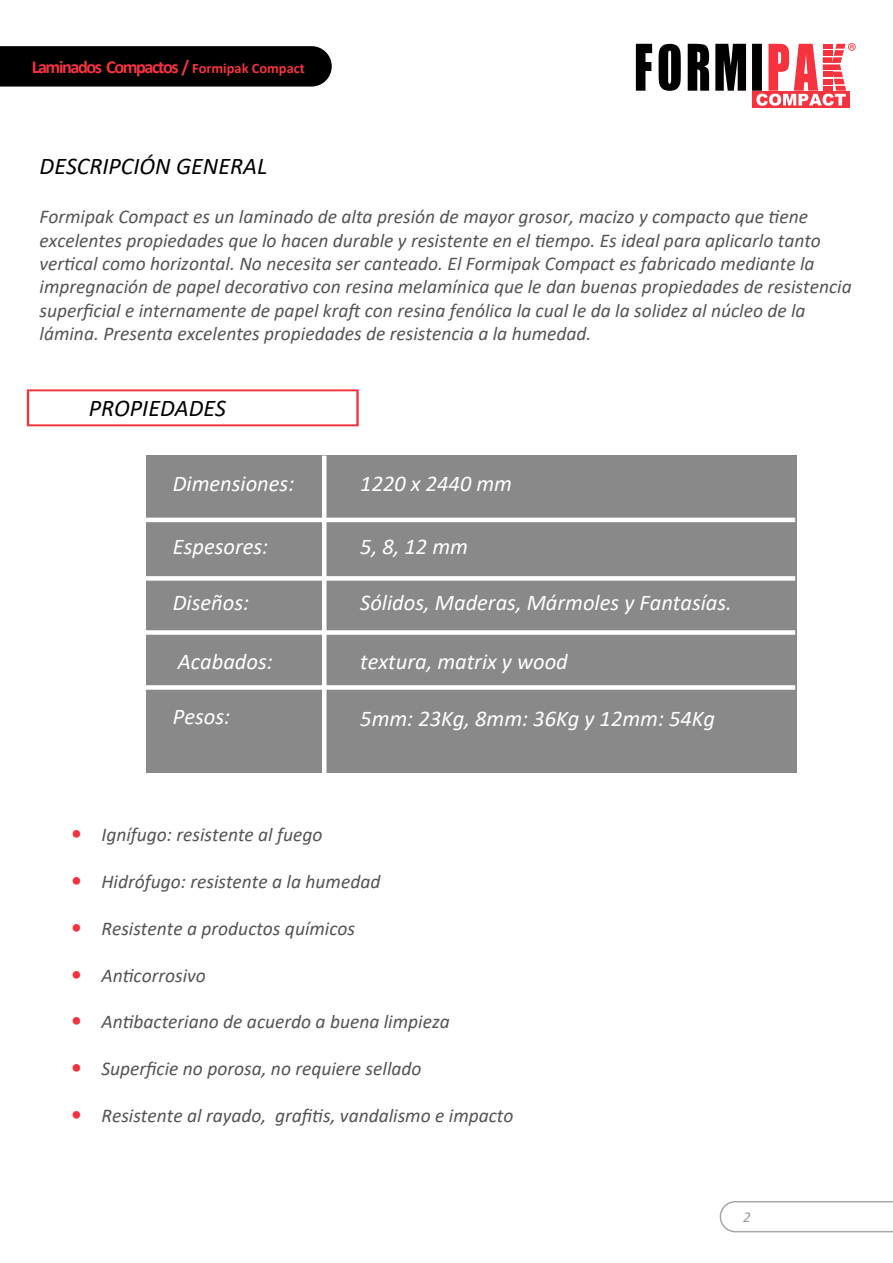
<style>
.page{position:relative;width:893px;height:1263px;background:#fff}
.page>*{position:absolute;margin:0;border:0;box-sizing:border-box;transform-origin:0 0}
.t1{font:italic 24px "Calibri";color:#000}
.t2{font:italic 22.5px "Calibri";color:#fff}
.t3{font:italic 19.5px/23.4px "Calibri";color:#545454}
.t4{font:700 18.3px "Calibri";letter-spacing:-.08em;color:#f5333f}
.t5{font:italic 15px "Calibri";color:#999}
.s1{font-size:14.4px}
</style>
<div class="page">
<div style="left:753px;top:91px;width:97px;height:17px;background:#f5333f"></div>
<svg style="left:636px;top:44px;width:16px;height:47px"></svg>
<svg style="left:659px;top:44px;width:22px;height:47px"></svg>
<svg style="left:688px;top:44px;width:21px;height:47px"></svg>
<svg style="left:715px;top:44px;width:31px;height:47px"></svg>
<svg style="left:752px;top:43px;width:104px;height:63px"></svg>
<svg style="left:720px;top:1201px;width:173px;height:31px"></svg>
<svg style="left:27px;top:389px;width:332px;height:37px"></svg>
<div style="left:0;top:46px;width:332px;height:41px;background:#000"></div>
<div style="left:146px;top:456px;width:650px;height:317px;background:#898989"></div>
<div style="left:146px;top:576px;width:649px;height:5px;background:#fff"></div>
<hr style="left:146px;top:518px;width:649px;height:4px;background:#fff">
<div style="left:146px;top:630px;width:649px;height:5px;background:#fff"></div>
<div style="left:146px;top:685px;width:649px;height:5px;background:#fff"></div>
<hr style="left:322px;top:456px;width:4px;height:322px;background:#fff">
<p class="t4" style="left:32px;top:54px;width:275px">Laminados Compactos / <span class="s1">Formipak Compact</span></p>
<p class="t1" style="left:40px;top:149px;width:229px">DESCRIPCIÓN GENERAL</p>
<p class="t3" style="left:40px;top:204px;width:814px">Formipak Compact es un laminado de alta presión de mayor grosor, macizo y compacto que tiene excelentes propiedades que lo hacen durable y resistente en el tiempo. Es ideal para aplicarlo tanto vertical como horizontal. No necesita ser canteado. El Formipak Compact es fabricado mediante la impregnación de papel decorativo con resina melamínica que le dan buenas propiedades de resistencia superficial e internamente de papel kraft con resina fenólica la cual le da la solidez al núcleo de la lámina. Presenta excelentes propiedades de resistencia a la humedad.</p>
<p class="t1" style="left:89px;top:391px;width:139px">PROPIEDADES</p>
<p class="t2" style="left:173px;top:468px;width:123px">Dimensiones:</p>
<p class="t2" style="left:360px;top:468px;width:153px">1220 x 2440 mm</p>
<p class="t2" style="left:173px;top:530px;width:97px">Espesores:</p>
<p class="t2" style="left:360px;top:530px;width:109px">5, 8, 12 mm</p>
<p class="t2" style="left:360px;top:587px;width:373px">Sólidos, Maderas, Mármoles y Fantasías.</p>
<p class="t2" style="left:360px;top:645px;width:209px">textura, matrix y wood</p>
<p class="t2" style="left:360px;top:702px;width:356px">5mm: 23Kg, 8mm: 36Kg y 12mm: 54Kg</p>
<p class="t2" style="left:173px;top:587px;width:78px">Diseños:</p>
<p class="t2" style="left:178px;top:645px;width:96px">Acabados:</p>
<p class="t2" style="left:173px;top:701px;width:59px">Pesos:</p>
<p class="t3" style="left:101px;top:822px;width:223px">Ignífugo: resistente al fuego</p>
<p class="t3" style="left:101px;top:869px;width:280px">Hidrófugo: resistente a la humedad</p>
<p class="t3" style="left:101px;top:916px;width:255px">Resistente a productos químicos</p>
<p class="t3" style="left:101px;top:962px;width:106px">Anticorrosivo</p>
<p class="t3" style="left:101px;top:1009px;width:350px">Antibacteriano de acuerdo a buena limpieza</p>
<p class="t3" style="left:101px;top:1056px;width:322px">Superficie no porosa, no requiere sellado</p>
<p class="t3" style="left:101px;top:1103px;width:414px">Resistente al rayado, grafitis, vandalismo e impacto</p>
<p class="t5" style="left:743px;top:1206px;width:9px">2</p>
</div>
